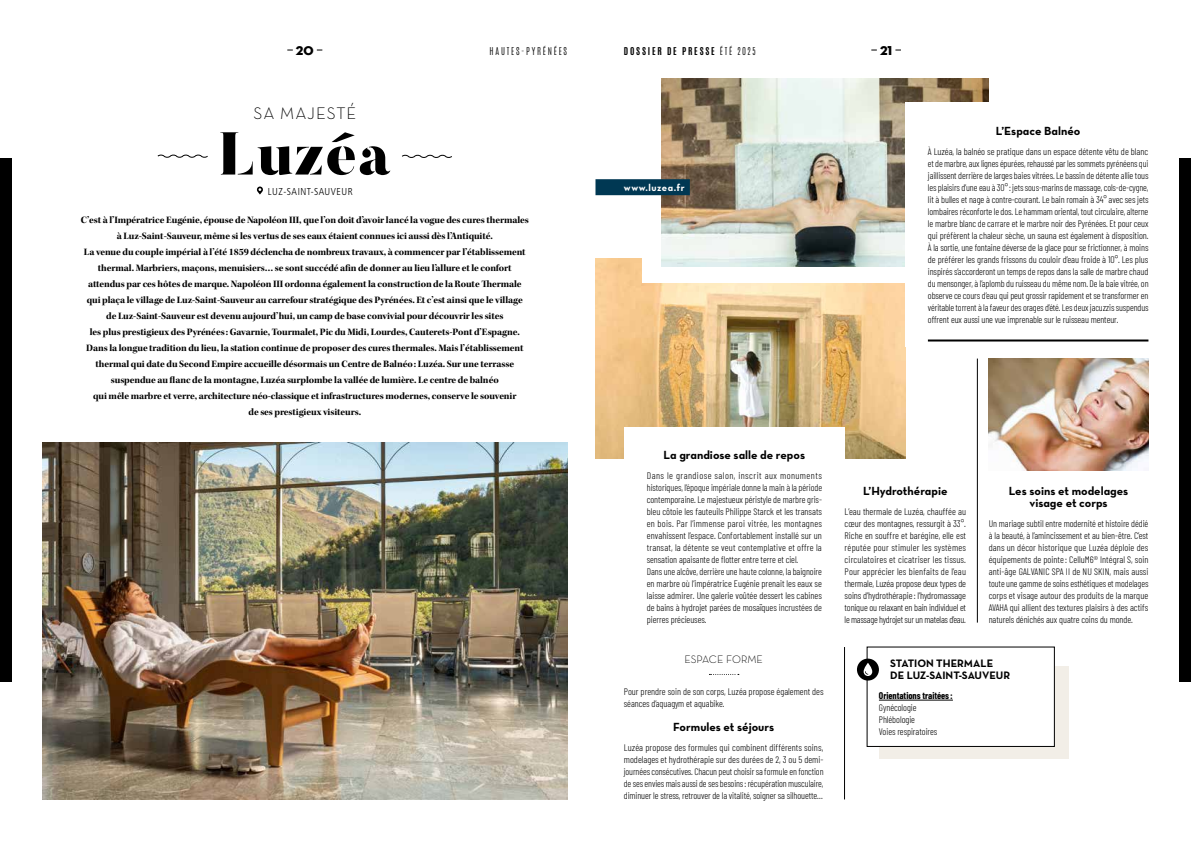
<style>
.page{position:relative;width:1191px;height:842px;background:#fff}
.page>*{position:absolute;margin:0;border:0;box-sizing:border-box;transform-origin:0 0}
.t1{font:900 60px "Butler Stencil";color:#000}
.t2{font:17px "Neutra Text Light Alt";letter-spacing:.05em;color:#000}
.t3{font:13px "Neutra Disp Titling";color:#000}
.t4{font:12px/12px "Neutra Text Bold Alt";color:#000;text-align:center}
.t5{font:11px/12px "Neutra Text Bold Alt";color:#000}
.t6{font:11px "Neutra Text Light Alt";color:#000}
.t7{font:10px/16px "Kepler Std Bold Subh";letter-spacing:-.01em;color:#000;text-align:center}
.t8{font:300 condensed 10px "Frutiger LT Std";letter-spacing:.05em;color:#000}
.t9{font:10px "Neutra Text Bold Alt";letter-spacing:.05em;color:#fff}
.t10{font:300 9.5px/12px "Barlow Condensed";letter-spacing:-.005em;color:#000;text-align:justify}
.t11{font:700 9.5px "Barlow Condensed";letter-spacing:-.005em;color:#000}
.t12{font:700 9px "Antonio";letter-spacing:.2em;color:#000}
.t13{font:300 9px "Antonio";letter-spacing:.2em;color:#000}
.s1{font-weight:300}
</style>
<div class="page">
<img style="left:595px;top:259px;width:310px;height:200px">
<div style="left:643px;top:96px;width:338px;height:187px;background:#fff"></div>
<div style="left:879px;top:667px;width:189px;height:92px;background:#f2eee7"></div>
<img style="left:661px;top:79px;width:327px;height:188px">
<img style="left:43px;top:443px;width:524px;height:356px">
<svg style="left:157px;top:154px;width:51px;height:4px"></svg>
<svg style="left:402px;top:154px;width:50px;height:4px"></svg>
<svg style="left:257px;top:187px;width:6px;height:8px"></svg>
<div style="left:867px;top:647px;width:187px;height:99px;background:#fff"></div>
<hr style="left:879px;top:700px;width:74px;height:1px;background:#000">
<div style="left:866px;top:646px;width:188px;height:101px;border:1px solid #000"></div>
<div style="left:905px;top:103px;width:243px;height:244px;background:#fff"></div>
<div style="left:624px;top:427px;width:220px;height:220px;background:#fff"></div>
<img style="left:988px;top:359px;width:160px;height:111px">
<hr style="left:977px;top:359px;width:1px;height:264px;background:#000">
<hr style="left:844px;top:647px;width:1px;height:152px;background:#000">
<div style="left:857px;top:659px;width:22px;height:21px;background:#000;border-radius:50%"></div>
<svg style="left:863px;top:663px;width:9px;height:13px"></svg>
<svg style="left:709px;top:674px;width:30px;height:1px"></svg>
<hr style="left:928px;top:339px;width:220px;height:2px;background:#000">
<div style="left:595px;top:179px;width:95px;height:16px;background:#003853"></div>
<div style="left:1179px;top:159px;width:12px;height:523px;background:#000"></div>
<div style="left:0;top:159px;width:11px;height:523px;background:#000"></div>
<h3 class="t3" style="left:296px;top:42px;width:19px">20</h3>
<p class="t13" style="left:489px;top:44px;width:79px">HAUTES-PYRÉNÉES</p>
<p class="t12" style="left:624px;top:44px;width:133px">DOSSIER DE PRESSE <span class="s1">ÉTÉ 2025</span></p>
<h3 class="t3" style="left:880px;top:42px;width:14px">21</h3>
<h2 class="t2" style="left:253px;top:102px;width:104px">SA MAJESTÉ</h2>
<h1 class="t1" style="left:218px;top:116px;width:174px">Luzéa</h1>
<p class="t8" style="left:268px;top:185px;width:86px">LUZ-SAINT-SAUVEUR</p>
<p class="t7" style="left:81px;top:212px;width:450px">C’est à l’Impératrice Eugénie, épouse de Napoléon III, que l’on doit d’avoir lancé la vogue des cures thermales à Luz-Saint-Sauveur, même si les vertus de ses eaux étaient connues ici aussi dès l’Antiquité.<br>La venue du couple impérial à l’été 1859 déclencha de nombreux travaux, à commencer par l’établissement thermal. Marbriers, maçons, menuisiers… se sont succédé afin de donner au lieu l’allure et le confort attendus par ces hôtes de marque. Napoléon III ordonna également la construction de la Route Thermale qui plaça le village de Luz-Saint-Sauveur au carrefour stratégique des Pyrénées. Et c’est ainsi que le village de Luz-Saint-Sauveur est devenu aujourd’hui, un camp de base convivial pour découvrir les sites<br>les plus prestigieux des Pyrénées : Gavarnie, Tourmalet, Pic du Midi, Lourdes, Cauterets-Pont d’Espagne.<br>Dans la longue tradition du lieu, la station continue de proposer des cures thermales. Mais l’établissement thermal qui date du Second Empire accueille désormais un Centre de Balnéo: Luzéa. Sur une terrasse suspendue au flanc de la montagne, Luzéa surplombe la vallée de lumière. Le centre de balnéo<br>qui mêle marbre et verre, architecture néo-classique et infrastructures modernes, conserve le souvenir<br>de ses prestigieux visiteurs.</p>
<p class="t9" style="left:624px;top:181px;width:62px">www.luzea.fr</p>
<p class="t4" style="left:996px;top:124px;width:86px">L’Espace Balnéo</p>
<p class="t10" style="left:928px;top:144px;width:222px">À Luzéa, la balnéo se pratique dans un espace détente vêtu de blanc et de marbre, aux lignes épurées, rehaussé par les sommets pyrénéens qui jaillissent derrière de larges baies vitrées. Le bassin de détente allie tous les plaisirs d’une eau à 30°: jets sous-marins de massage, cols-de-cygne, lit à bulles et nage à contre-courant. Le bain romain à 34° avec ses jets lombaires réconforte le dos. Le hammam oriental, tout circulaire, alterne le marbre blanc de carrare et le marbre noir des Pyrénées. Et pour ceux qui préfèrent la chaleur sèche, un sauna est également à disposition.<br>À la sortie, une fontaine déverse de la glace pour se frictionner, à moins de préférer les grands frissons du couloir d’eau froide à 10°. Les plus inspirés s’accorderont un temps de repos dans la salle de marbre chaud du mensonger, à l’aplomb du ruisseau du même nom. De la baie vitrée, on observe ce cours d’eau qui peut grossir rapidement et se transformer en véritable torrent à la faveur des orages d’été. Les deux jacuzzis suspendus offrent eux aussi une vue imprenable sur le ruisseau menteur.</p>
<p class="t4" style="left:663px;top:448px;width:143px">La grandiose salle de repos</p>
<p class="t10" style="left:647px;top:468px;width:177px;text-align:left">Dans le grandiose salon, inscrit aux monuments historiques, l’époque impériale donne la main à la période contemporaine. Le majestueux péristyle de marbre gris&shy;bleu côtoie les fauteuils Philippe Starck et les transats en bois. Par l’immense paroi vitrée, les montagnes envahissent l’espace. Confortablement installé sur un transat, la détente se veut contemplative et offre la sensation apaisante de flotter entre terre et ciel.<br>Dans une alcôve, derrière une haute colonne, la baignoire en marbre où l’impératrice Eugénie prenait les eaux se laisse admirer. Une galerie voûtée dessert les cabines de bains à hydrojet parées de mosaïques incrustées de pierres précieuses.</p>
<p class="t6" style="left:684px;top:652px;width:80px">ESPACE FORME</p>
<p class="t10" style="left:624px;top:684px;width:201px">Pour prendre soin de son corps, Luzéa propose également des séances d’aquagym et aquabike.</p>
<p class="t4" style="left:673px;top:720px;width:102px">Formules et séjours</p>
<p class="t10" style="left:624px;top:740px;width:201px">Luzéa propose des formules qui combinent différents soins, modelages et hydrothérapie sur des durées de 2, 3 ou 5 demi&shy;journées consécutives. Chacun peut choisir sa formule en fonction de ses envies mais aussi de ses besoins: récupération musculaire, diminuer le stress, retrouver de la vitalité, soigner sa silhouette…</p>
<p class="t4" style="left:863px;top:484px;width:86px">L’Hydrothérapie</p>
<p class="t10" style="left:844px;top:504px;width:123px">L’eau thermale de Luzéa, chauffée au cœur des montagnes, ressurgit à 33°.<br>Riche en souffre et barégine, elle est réputée pour stimuler les systèmes circulatoires et cicatriser les tissus.<br>Pour apprécier les bienfaits de l’eau thermale, Luzéa propose deux types de soins d’hydrothérapie : l’hydromassage tonique ou relaxant en bain individuel et le massage hydrojet sur un matelas d’eau.</p>
<p class="t4" style="left:1008px;top:484px;width:121px">Les soins et modelages visage et corps</p>
<p class="t10" style="left:988px;top:516px;width:161px">Un mariage subtil entre modernité et histoire dédié à la beauté, à l’amincissement et au bien-être. C’est dans un décor historique que Luzéa déploie des équipements de pointe : CelluM6® Intégral S, soin anti-âge GALVANIC SPA II de NU SKIN, mais aussi toute une gamme de soins esthétiques et modelages corps et visage autour des produits de la marque AVAHA qui allient des textures plaisirs à des actifs naturels dénichés aux quatre coins du monde.</p>
<p class="t5" style="left:890px;top:657px;width:121px">STATION THERMALE<br>DE LUZ-SAINT-SAUVEUR</p>
<p class="t11" style="left:879px;top:688px;width:75px">Orientations traitées :</p>
<p class="t10" style="left:879px;top:700px;width:60px;text-align:left">Gynécologie<br>Phlébologie<br>Voies respiratoires</p>
</div>
